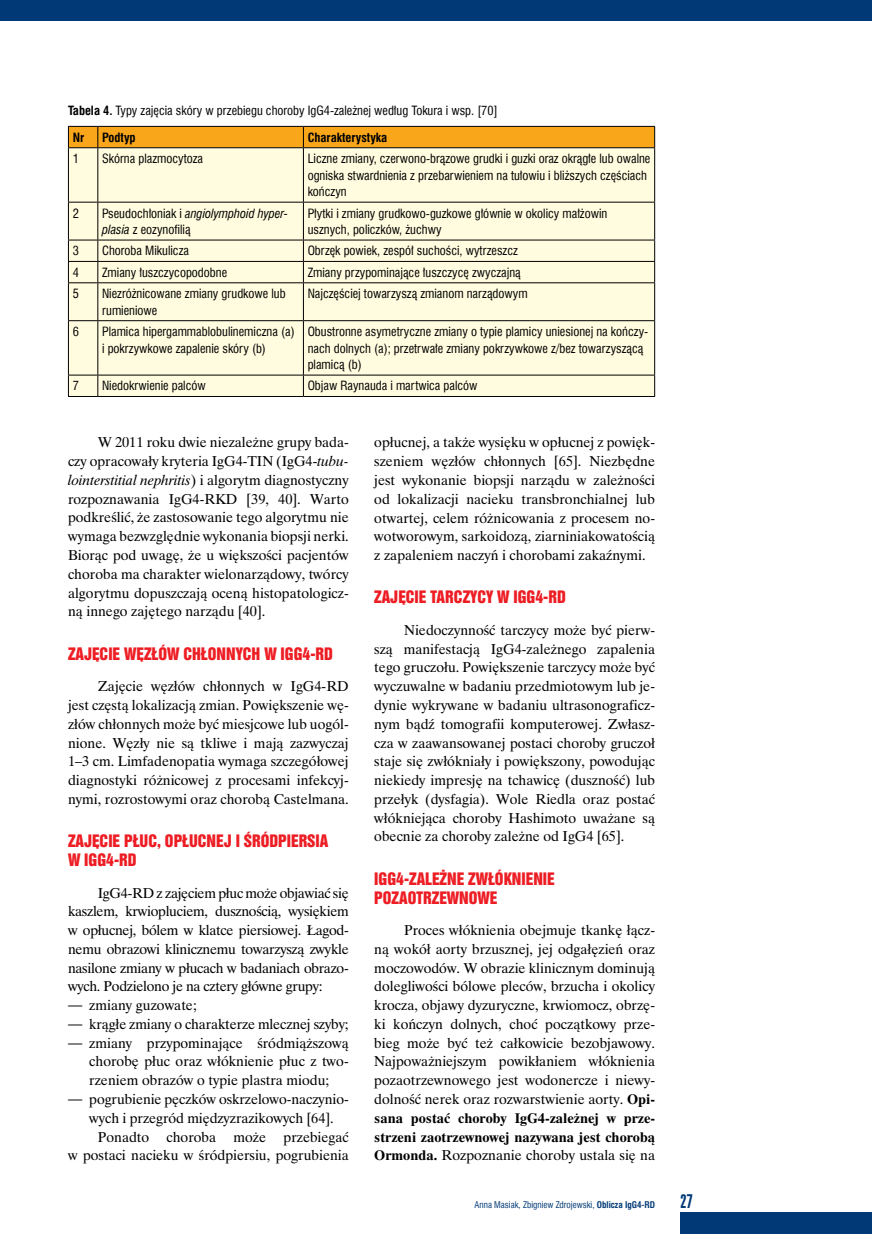
<style>
.page{position:relative;width:872px;height:1234px;background:#fff}
.page>*{position:absolute;margin:0;border:0;box-sizing:border-box;transform-origin:0 0}
.t1{font:18px "Swis 924 EU";color:#003976}
.t2{font:15.75px/18.8px "Swis 921 EU";color:#ed1d24}
.t3{font:14.25px/18.8px "Time Ibis EE";color:#000;text-align:justify}
.t4{font:12.45px/16.5px "Swis 721 Cn EU";color:#000}
.t5{font:700 12.45px "Swis 721 Cn EU";color:#000}
.t6{font:9px "Swis 721 Cn EU";color:#003976}
.s1{font-weight:700}
.s2{font-style:italic}
.s3{font-family:"Swis 721 Cn EU"}
</style>
<div class="page">
<div style="left:680px;top:1212px;width:192px;height:21px;background:#003976"></div>
<div style="left:0;top:0;width:872px;height:21px;background:#003976"></div>
<div style="left:69px;top:148px;width:585px;height:248px;background:#fffcdf"></div>
<hr style="left:97px;top:148px;width:1px;height:54px;background:#000">
<hr style="left:303px;top:148px;width:1px;height:54px;background:#000">
<hr style="left:68px;top:202px;width:30px;height:1px;background:#000">
<hr style="left:98px;top:202px;width:205px;height:1px;background:#000">
<hr style="left:97px;top:202px;width:1px;height:37px;background:#000">
<hr style="left:303px;top:202px;width:352px;height:1px;background:#000">
<hr style="left:303px;top:202px;width:1px;height:37px;background:#000">
<hr style="left:68px;top:239px;width:30px;height:1px;background:#000">
<hr style="left:98px;top:239px;width:205px;height:1px;background:#000">
<hr style="left:303px;top:239px;width:352px;height:1px;background:#000">
<hr style="left:68px;top:261px;width:30px;height:1px;background:#000">
<hr style="left:98px;top:261px;width:205px;height:1px;background:#000">
<svg style="left:97px;top:240px;width:1px;height:42px"></svg>
<hr style="left:303px;top:261px;width:352px;height:1px;background:#000">
<svg style="left:303px;top:240px;width:1px;height:42px"></svg>
<hr style="left:68px;top:282px;width:30px;height:1px;background:#000">
<hr style="left:98px;top:282px;width:205px;height:1px;background:#000">
<hr style="left:97px;top:283px;width:1px;height:37px;background:#000">
<hr style="left:303px;top:282px;width:352px;height:1px;background:#000">
<hr style="left:303px;top:283px;width:1px;height:37px;background:#000">
<hr style="left:68px;top:320px;width:30px;height:1px;background:#000">
<hr style="left:98px;top:320px;width:205px;height:1px;background:#000">
<hr style="left:97px;top:321px;width:1px;height:53px;background:#000">
<hr style="left:303px;top:320px;width:352px;height:1px;background:#000">
<hr style="left:303px;top:321px;width:1px;height:53px;background:#000">
<hr style="left:68px;top:374px;width:30px;height:1px;background:#000">
<hr style="left:98px;top:374px;width:205px;height:1px;background:#000">
<svg style="left:97px;top:375px;width:1px;height:21px"></svg>
<hr style="left:303px;top:374px;width:352px;height:1px;background:#000">
<svg style="left:303px;top:375px;width:1px;height:21px"></svg>
<hr style="left:68px;top:148px;width:1px;height:54px;background:#000">
<hr style="left:654px;top:148px;width:1px;height:54px;background:#000">
<hr style="left:68px;top:202px;width:1px;height:37px;background:#000">
<hr style="left:654px;top:202px;width:1px;height:37px;background:#000">
<svg style="left:68px;top:240px;width:1px;height:42px"></svg>
<svg style="left:654px;top:240px;width:1px;height:42px"></svg>
<hr style="left:68px;top:283px;width:1px;height:37px;background:#000">
<hr style="left:654px;top:283px;width:1px;height:37px;background:#000">
<hr style="left:68px;top:321px;width:1px;height:53px;background:#000">
<hr style="left:654px;top:321px;width:1px;height:53px;background:#000">
<svg style="left:68px;top:375px;width:1px;height:21px"></svg>
<svg style="left:654px;top:375px;width:1px;height:21px"></svg>
<hr style="left:68px;top:396px;width:30px;height:1px;background:#000">
<hr style="left:98px;top:396px;width:205px;height:1px;background:#000">
<hr style="left:303px;top:396px;width:352px;height:1px;background:#000">
<div style="left:68px;top:126px;width:587px;height:21px;background:#faa61a"></div>
<hr style="left:68px;top:147px;width:30px;height:1px;background:#000">
<hr style="left:98px;top:147px;width:205px;height:1px;background:#000">
<hr style="left:303px;top:147px;width:352px;height:1px;background:#000">
<p class="t4" style="left:73px;top:97px;width:426px;line-height:26.5px;text-indent:-5px"><span class="s1">Tabela 4.</span> Typy zajęcia skóry w przebiegu choroby IgG4-zależnej według Tokura i wsp. [70]<br><span class="s1">Nr</span></p>
<p class="t5" style="left:102px;top:130px;width:35px">Podtyp</p>
<p class="t5" style="left:308px;top:130px;width:81px">Charakterystyka</p>
<p class="t4" style="left:73px;top:150px;width:8px">1</p>
<p class="t4" style="left:102px;top:150px;width:103px">Skórna plazmocytoza</p>
<p class="t4" style="left:308px;top:150px;width:344px">Liczne zmiany, czerwono-brązowe grudki i guzki oraz okrągłe lub owalne ogniska stwardnienia z przebarwieniem na tułowiu i bliższych częściach kończyn</p>
<p class="t4" style="left:73px;top:205px;width:8px">2</p>
<p class="t4" style="left:102px;top:205px;width:187px">Pseudochłoniak i <span class="s2">angiolymphoid hyper&shy;plasia</span> z eozynofilią</p>
<p class="t4" style="left:308px;top:205px;width:301px">Płytki i zmiany grudkowo-guzkowe głównie w okolicy małżowin usznych, policzków, żuchwy</p>
<p class="t4" style="left:73px;top:242px;width:8px">3</p>
<p class="t4" style="left:102px;top:242px;width:88px">Choroba Mikulicza</p>
<p class="t4" style="left:308px;top:242px;width:212px">Obrzęk powiek, zespół suchości, wytrzeszcz</p>
<p class="t4" style="left:73px;top:264px;width:8px">4</p>
<p class="t4" style="left:102px;top:264px;width:127px">Zmiany łuszczycopodobne</p>
<p class="t4" style="left:308px;top:264px;width:215px">Zmiany przypominające łuszczycę zwyczajną</p>
<p class="t4" style="left:73px;top:285px;width:8px">5</p>
<p class="t4" style="left:102px;top:285px;width:185px">Niezróżnicowane zmiany grudkowe lub rumieniowe</p>
<p class="t4" style="left:308px;top:285px;width:221px">Najczęściej towarzyszą zmianom narządowym</p>
<p class="t4" style="left:73px;top:323px;width:8px">6</p>
<p class="t4" style="left:102px;top:323px;width:194px">Plamica hipergammablobulinemiczna (a) i pokrzywkowe zapalenie skóry (b)</p>
<p class="t4" style="left:308px;top:323px;width:342px">Obustronne asymetryczne zmiany o typie plamicy uniesionej na kończy&shy;nach dolnych (a); przetrwałe zmiany pokrzywkowe z/bez towarzyszącą plamicą (b)</p>
<p class="t4" style="left:73px;top:377px;width:8px">7</p>
<p class="t4" style="left:102px;top:377px;width:105px">Niedokrwienie palców</p>
<p class="t4" style="left:308px;top:377px;width:171px">Objaw Raynauda i martwica palców</p>
<p class="t3" style="left:68px;top:433px;width:282px;text-indent:30px">W 2011 roku dwie niezależne grupy bada&shy;czy opracowały kryteria IgG4-TIN (IgG4-<span class="s2">tubu&shy;lointerstitial nephritis</span>) i algorytm diagnostyczny rozpoznawania IgG4-RKD [39, 40]. Warto podkreślić, że zastosowanie tego algorytmu nie wymaga bezwzględnie wykonania biopsji nerki.<br>Biorąc pod uwagę, że u większości pacjentów choroba ma charakter wielonarządowy, twórcy algorytmu dopuszczają oceną histopatologicz&shy;ną innego zajętego narządu [40].</p>
<p class="t2" style="left:68px;top:644px;width:266px">ZAJĘCIE WĘZŁÓW CHŁONNYCH W IgG4-RD</p>
<p class="t3" style="left:68px;top:676px;width:282px;text-indent:30px">Zajęcie węzłów chłonnych w IgG4-RD jest częstą lokalizacją zmian. Powiększenie wę&shy;złów chłonnych może być miesjcowe lub uogól&shy;nione. Węzły nie są tkliwe i mają zazwyczaj 1–3 cm. Limfadenopatia wymaga szczegółowej diagnostyki różnicowej z procesami infekcyj&shy;nymi, rozrostowymi oraz chorobą Castelmana.</p>
<p class="t2" style="left:68px;top:831px;width:262px">ZAJĘCIE PŁUC, OPŁUCNEJ I ŚRÓDPIERSIA<br>W IgG4-RD</p>
<p class="t3" style="left:68px;top:882px;width:282px;text-indent:30px">IgG4-RD z zajęciem płuc może objawiać się kaszlem, krwiopluciem, dusznością, wysiękiem w opłucnej, bólem w klatce piersiowej. Łagod&shy;nemu obrazowi klinicznemu towarzyszą zwykle nasilone zmiany w płucach w badaniach obrazo&shy;wych. Podzielono je na cztery główne grupy:</p>
<p class="t3" style="left:68px;top:995px;width:130px"><span class="s3">—</span> zmiany guzowate;</p>
<p class="t3" style="left:68px;top:1014px;width:282px"><span class="s3">—</span> krągłe zmiany o charakterze mlecznej szyby;</p>
<p class="t3" style="left:89px;top:1033px;width:261px;text-indent:-21px"><span class="s3">—</span> zmiany przypominające śródmiąższową chorobę płuc oraz włóknienie płuc z two&shy;rzeniem obrazów o typie plastra miodu;</p>
<p class="t3" style="left:68px;top:1089px;width:282px"><span class="s3">—</span> pogrubienie pęczków oskrzelowo-naczynio-</p>
<p class="t3" style="left:89px;top:1108px;width:246px">wych i przegród międzyzrazikowych [64].</p>
<p class="t3" style="left:98px;top:1126px;width:252px">Ponadto choroba może przebiegać</p>
<p class="t3" style="left:68px;top:1145px;width:282px">w postaci nacieku w śródpiersiu, pogrubienia</p>
<p class="t3" style="left:374px;top:433px;width:282px">opłucnej, a także wysięku w opłucnej z powięk&shy;szeniem węzłów chłonnych [65]. Niezbędne jest wykonanie biopsji narządu w zależności od lokalizacji nacieku transbronchialnej lub otwartej, celem różnicowania z procesem no&shy;wotworowym, sarkoidozą, ziarniniakowatością z zapaleniem naczyń i chorobami zakaźnymi.</p>
<p class="t2" style="left:374px;top:587px;width:193px">ZAJĘCIE TARCZYCY W IgG4-RD</p>
<p class="t3" style="left:374px;top:620px;width:282px;text-indent:30px">Niedoczynność tarczycy może być pierw&shy;szą manifestacją IgG4-zależnego zapalenia tego gruczołu. Powiększenie tarczycy może być wyczuwalne w badaniu przedmiotowym lub je&shy;dynie wykrywane w badaniu ultrasonograficz&shy;nym bądź tomografii komputerowej. Zwłasz&shy;cza w zaawansowanej postaci choroby gruczoł staje się zwłókniały i powiększony, powodując niekiedy impresję na tchawicę (duszność) lub przełyk (dysfagia). Wole Riedla oraz postać włókniejąca choroby Hashimoto uważane są obecnie za choroby zależne od IgG4 [65].</p>
<p class="t2" style="left:374px;top:868px;width:182px">IgG4-ZALEŻNE ZWŁÓKNIENIE<br>POZAOTRZEWNOWE</p>
<p class="t3" style="left:374px;top:920px;width:282px;text-indent:30px">Proces włóknienia obejmuje tkankę łącz&shy;ną wokół aorty brzusznej, jej odgałęzień oraz moczowodów. W obrazie klinicznym dominują dolegliwości bólowe pleców, brzucha i okolicy krocza, objawy dyzuryczne, krwiomocz, obrzę&shy;ki kończyn dolnych, choć początkowy prze&shy;bieg może być też całkowicie bezobjawowy.<br>Najpoważniejszym powikłaniem włóknienia pozaotrzewnowego jest wodonercze i niewy&shy;dolność nerek oraz rozwarstwienie aorty. <span class="s1">Opi&shy;sana postać choroby IgG4-zależnej w prze&shy;strzeni zaotrzewnowej nazywana jest chorobą Ormonda.</span> Rozpoznanie choroby ustala się na</p>
<p class="t6" style="left:474px;top:1198px;width:182px">Anna Masiak, Zbigniew Zdrojewski, <span class="s1">Oblicza IgG4-RD</span></p>
<p class="t1" style="left:680px;top:1189px;width:14px">27</p>
</div>
